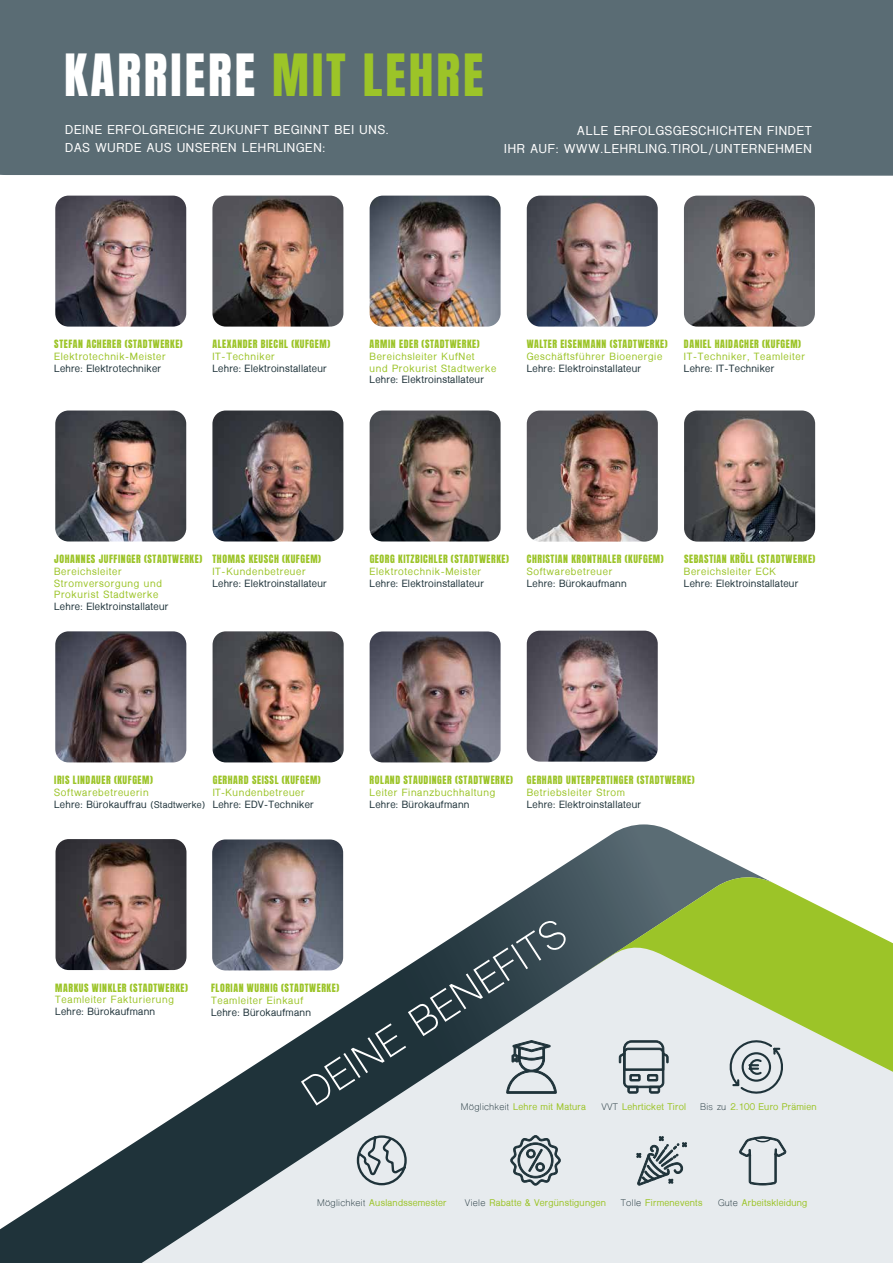
<style>
.page{position:relative;width:893px;height:1263px;background:#fff}
.page>*{position:absolute;margin:0;border:0;box-sizing:border-box;transform-origin:0 0}
.t1{font:49.5px "Anton";letter-spacing:.06em;color:#fff}
.t2{font:38.7px "Shree Dev 0714";color:#fff}
.t3{font:700 12px/18px "Shree Dev 0714";letter-spacing:.07em;color:#fff}
.t4{font:9.75px "Anton";letter-spacing:.06em;color:#9cc428}
.t5{font:700 9.75px/11.7px "Shree Dev 0714";letter-spacing:.07em;color:#9cc428}
.t6{font:700 9.75px "Shree Dev 0714";letter-spacing:.03em;color:#20343b}
.t7{font:700 9.75px/11.7px "Shree Dev 0714";letter-spacing:.05em;color:#9cc428}
.t8{font:700 9px "Shree Dev 0714";letter-spacing:.03em;color:#9cc428}
.s1{color:#9cc428}
.s2{color:#20343b}
.s3{color:#1f333a}
.s4{font-size:9px;color:#20343b}
.s5{font-weight:400;color:#1f333a}
</style>
<div class="page">
<div style="left:0;top:0;width:893px;height:176px;background:#5a6c74"></div>
<img style="left:55px;top:196px;width:131px;height:131px">
<img style="left:212px;top:196px;width:131px;height:131px">
<img style="left:370px;top:196px;width:131px;height:131px">
<img style="left:527px;top:196px;width:131px;height:131px">
<img style="left:684px;top:196px;width:131px;height:131px">
<img style="left:55px;top:410px;width:131px;height:131px">
<img style="left:212px;top:410px;width:131px;height:131px">
<img style="left:370px;top:410px;width:131px;height:131px">
<img style="left:527px;top:410px;width:131px;height:132px">
<img style="left:213px;top:631px;width:131px;height:131px">
<img style="left:370px;top:631px;width:131px;height:131px">
<img style="left:55px;top:631px;width:131px;height:131px">
<img style="left:527px;top:631px;width:131px;height:131px">
<img style="left:684px;top:410px;width:131px;height:132px">
<div style="left:775px;top:1189px;width:118px;height:74px;background:#e7ebee"></div>
<svg style="left:0;top:824px;width:775px;height:439px"></svg>
<svg style="left:577px;top:855px;width:316px;height:334px;background:#c1d1a8"></svg>
<svg style="left:506px;top:1040px;width:51px;height:54px;background:#aeb7bb"></svg>
<svg style="left:618px;top:1040px;width:51px;height:54px;background:#a9b1b6"></svg>
<svg style="left:728px;top:1037px;width:59px;height:58px;background:#c0c7cb"></svg>
<svg style="left:356px;top:1134px;width:52px;height:52px;background:#b7bfc3"></svg>
<svg style="left:636px;top:1136px;width:51px;height:49px;background:#acb5b9"></svg>
<svg style="left:510px;top:1135px;width:51px;height:50px;background:#a2acb0"></svg>
<svg style="left:739px;top:1117px;width:48px;height:69px;background:#ccd2d6"></svg>
<h1 class="t1" style="left:64px;top:50px;width:421px">KARRIERE <span class="s1">MIT LEHRE</span></h1>
<p class="t3" style="left:65px;top:121px;width:325px">DEINE ERFOLGREICHE ZUKUNFT BEGINNT BEI UNS.<br>DAS WURDE AUS UNSEREN LEHRLINGEN:</p>
<p class="t3" style="left:504px;top:121px;width:309px;text-align:right">ALLE ERFOLGSGESCHICHTEN FINDET<br>IHR AUF: WWW.LEHRLING.TIROL/UNTERNEHMEN</p>
<p class="t4" style="left:54px;top:339px;width:130px">STEFAN ACHERER (STADTWERKE)</p>
<p class="t7" style="left:54px;top:351px;width:113px">Elektrotechnik-Meister<br><span class="s2">Lehre:</span> <span class="s3">Elektrotechniker</span></p>
<p class="t4" style="left:212px;top:339px;width:119px">ALEXANDER BIECHL (KUFGEM)</p>
<p class="t5" style="left:212px;top:351px;width:64px">IT-Techniker</p>
<p class="t6" style="left:212px;top:363px;width:116px">Lehre: Elektroinstallateur</p>
<p class="t4" style="left:370px;top:339px;width:111px">ARMIN EDER (STADTWERKE)</p>
<p class="t5" style="left:370px;top:351px;width:128px">Bereichsleiter KufNet<br>und Prokurist Stadtwerke</p>
<p class="t6" style="left:370px;top:374px;width:116px">Lehre: Elektroinstallateur</p>
<p class="t4" style="left:527px;top:339px;width:142px">WALTER EISENMANN (STADTWERKE)</p>
<p class="t5" style="left:527px;top:351px;width:137px">Geschäftsführer Bioenergie</p>
<p class="t6" style="left:527px;top:363px;width:116px">Lehre: Elektroinstallateur</p>
<p class="t4" style="left:684px;top:339px;width:119px">DANIEL HAIDACHER (KUFGEM)</p>
<p class="t5" style="left:684px;top:351px;width:123px">IT-Techniker, Teamleiter</p>
<p class="t6" style="left:684px;top:363px;width:92px">Lehre: IT-Techniker</p>
<p class="t4" style="left:54px;top:554px;width:149px">JOHANNES JUFFINGER (STADTWERKE)</p>
<p class="t5" style="left:54px;top:566px;width:109px">Bereichsleiter<br>Stromversorgung und<br>Prokurist Stadtwerke</p>
<p class="t6" style="left:54px;top:601px;width:116px">Lehre: Elektroinstallateur</p>
<p class="t4" style="left:212px;top:554px;width:110px">THOMAS KEUSCH (KUFGEM)</p>
<p class="t5" style="left:212px;top:566px;width:95px">IT-Kundenbetreuer</p>
<p class="t6" style="left:212px;top:578px;width:116px">Lehre: Elektroinstallateur</p>
<p class="t4" style="left:370px;top:554px;width:141px">GEORG KITZBICHLER (STADTWERKE)</p>
<p class="t5" style="left:370px;top:566px;width:113px">Elektrotechnik-Meister</p>
<p class="t6" style="left:370px;top:577px;width:116px">Lehre: Elektroinstallateur</p>
<p class="t4" style="left:527px;top:554px;width:138px">CHRISTIAN KRONTHALER (KUFGEM)</p>
<p class="t5" style="left:527px;top:566px;width:87px">Softwarebetreuer</p>
<p class="t6" style="left:527px;top:578px;width:101px">Lehre: Bürokaufmann</p>
<p class="t4" style="left:684px;top:554px;width:133px">SEBASTIAN KRÖLL (STADTWERKE)</p>
<p class="t5" style="left:684px;top:566px;width:93px">Bereichsleiter ECK</p>
<p class="t6" style="left:684px;top:578px;width:116px">Lehre: Elektroinstallateur</p>
<p class="t4" style="left:54px;top:775px;width:100px">IRIS LINDAUER (KUFGEM)</p>
<p class="t5" style="left:54px;top:787px;width:153px">Softwarebetreuerin<br><span class="s2">Lehre: Bürokauffrau</span> <span class="s4">(Stadtwerke)</span></p>
<p class="t4" style="left:213px;top:775px;width:109px">GERHARD SEISSL (KUFGEM)</p>
<p class="t5" style="left:213px;top:787px;width:94px">IT-Kundenbetreuer</p>
<p class="t6" style="left:213px;top:798px;width:103px">Lehre: EDV-Techniker</p>
<p class="t4" style="left:370px;top:775px;width:145px">ROLAND STAUDINGER (STADTWERKE)</p>
<p class="t5" style="left:370px;top:787px;width:127px">Leiter Finanzbuchhaltung</p>
<p class="t6" style="left:370px;top:798px;width:101px">Lehre: Bürokaufmann</p>
<p class="t4" style="left:527px;top:775px;width:169px">GERHARD UNTERPERTINGER (STADTWERKE)</p>
<p class="t5" style="left:527px;top:787px;width:100px">Betriebsleiter Strom</p>
<p class="t6" style="left:527px;top:798px;width:116px">Lehre: Elektroinstallateur</p>
<p class="t4" style="left:55px;top:983px;width:134px">MARKUS WINKLER (STADTWERKE)</p>
<p class="t5" style="left:55px;top:994px;width:120px">Teamleiter Fakturierung</p>
<p class="t6" style="left:55px;top:1006px;width:101px">Lehre: Bürokaufmann</p>
<h2 class="t2" style="left:294px;top:1076px;width:306px;rotate:-33deg">DEINE BENEFITS</h2>
<p class="t8" style="left:461px;top:1102px;width:127px"><span class="s5">Möglichkeit</span> Lehre mit Matura</p>
<p class="t8" style="left:601px;top:1102px;width:86px"><span class="s5">VVT</span> Lehrticket Tirol</p>
<p class="t8" style="left:700px;top:1102px;width:118px"><span class="s5">Bis zu</span> 2.100 Euro Prämien</p>
<p class="t4" style="left:211px;top:983px;width:130px">FLORIAN WURNIG (STADTWERKE)</p>
<p class="t5" style="left:211px;top:995px;width:94px">Teamleiter Einkauf</p>
<p class="t6" style="left:211px;top:1007px;width:101px">Lehre: Bürokaufmann</p>
<p class="t8" style="left:317px;top:1198px;width:131px"><span class="s5">Möglichkeit</span> Auslandssemester</p>
<p class="t8" style="left:465px;top:1198px;width:143px"><span class="s5">Viele</span> Rabatte &amp; Vergünstigungen</p>
<p class="t8" style="left:621px;top:1198px;width:83px"><span class="s5">Tolle</span> Firmenevents</p>
<p class="t8" style="left:718px;top:1198px;width:91px"><span class="s5">Gute</span> Arbeitskleidung</p>
</div>
